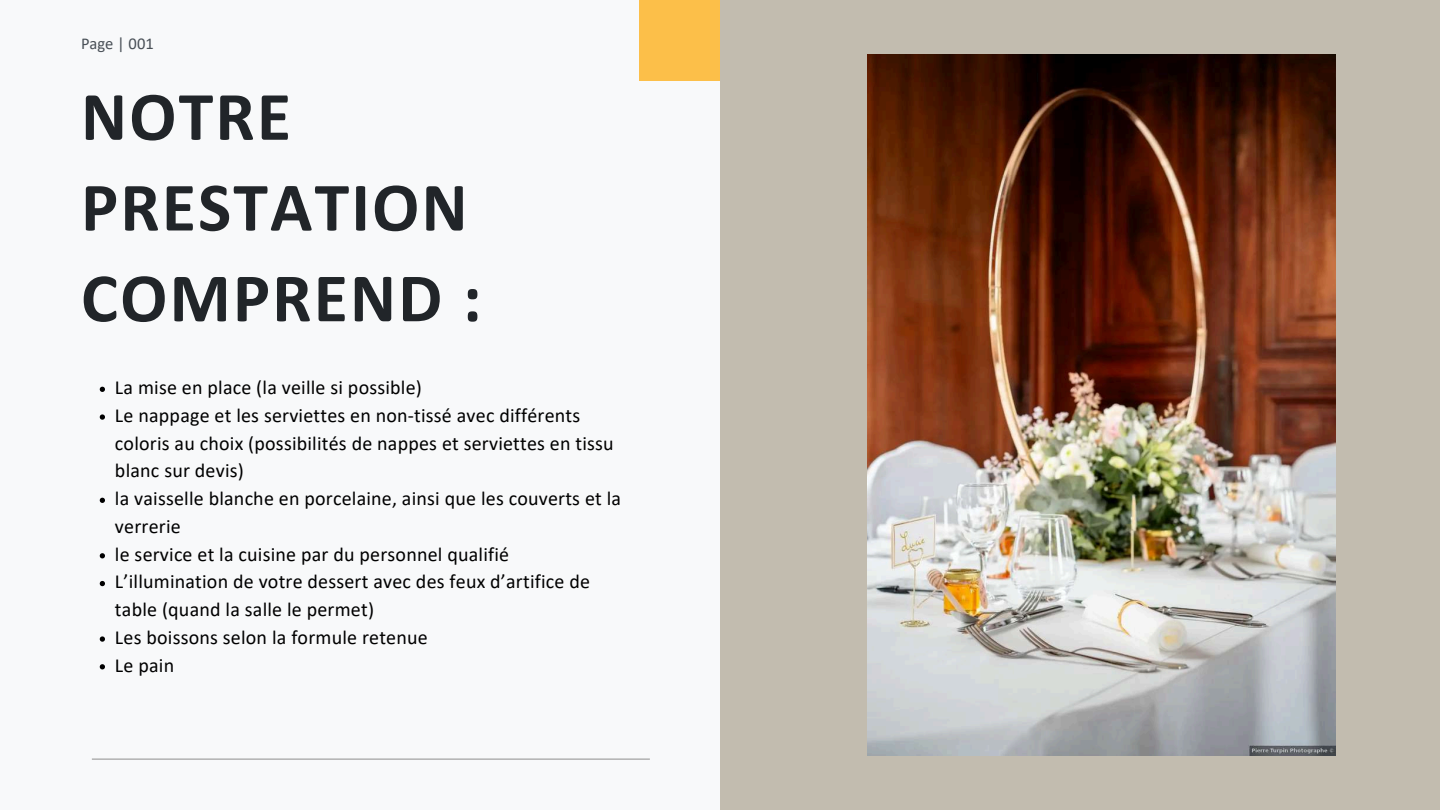
<style>
.page{position:relative;width:1440px;height:810px;background:#f8f9fa}
.page>*{position:absolute;margin:0;border:0;box-sizing:border-box;transform-origin:0 0}
.t1{font:700 70px/90.8px "Calibri";letter-spacing:.03em;color:#212529}
.t2{font:20px/27.8px "Calibri";letter-spacing:.01em;color:#000}
.t3{font:16.6px "Calibri";color:#495057}
</style>
<div class="page">
<div style="left:720px;top:0;width:720px;height:810px;background:#c2bcaf"></div>
<hr style="left:92px;top:758px;width:558px;height:2px;background:#b1b1b1">
<div style="left:639px;top:0;width:81px;height:81px;background:#fcbf49"></div>
<img style="left:867px;top:55px;width:468px;height:700px">
<svg style="left:100px;top:387px;width:5px;height:5px"></svg>
<svg style="left:100px;top:414px;width:5px;height:6px"></svg>
<svg style="left:100px;top:498px;width:5px;height:5px"></svg>
<svg style="left:100px;top:553px;width:5px;height:5px"></svg>
<svg style="left:100px;top:581px;width:5px;height:5px"></svg>
<svg style="left:100px;top:636px;width:5px;height:6px"></svg>
<svg style="left:100px;top:664px;width:5px;height:5px"></svg>
<p class="t3" style="left:81px;top:36px;width:74px">Page | 001</p>
<h1 class="t1" style="left:81px;top:77px;width:402px">NOTRE<br>PRESTATION<br>COMPREND :</h1>
<p class="t2" style="left:115px;top:375px;width:508px">La mise en place (la veille si possible)<br>Le nappage et les serviettes en non-tissé avec différents coloris au choix (possibilités de nappes et serviettes en tissu blanc sur devis)<br>la vaisselle blanche en porcelaine, ainsi que les couverts et la verrerie<br>le service et la cuisine par du personnel qualifié L’illumination de votre dessert avec des feux d’artifice de table (quand la salle le permet)<br>Les boissons selon la formule retenue<br>Le pain</p>
</div>
